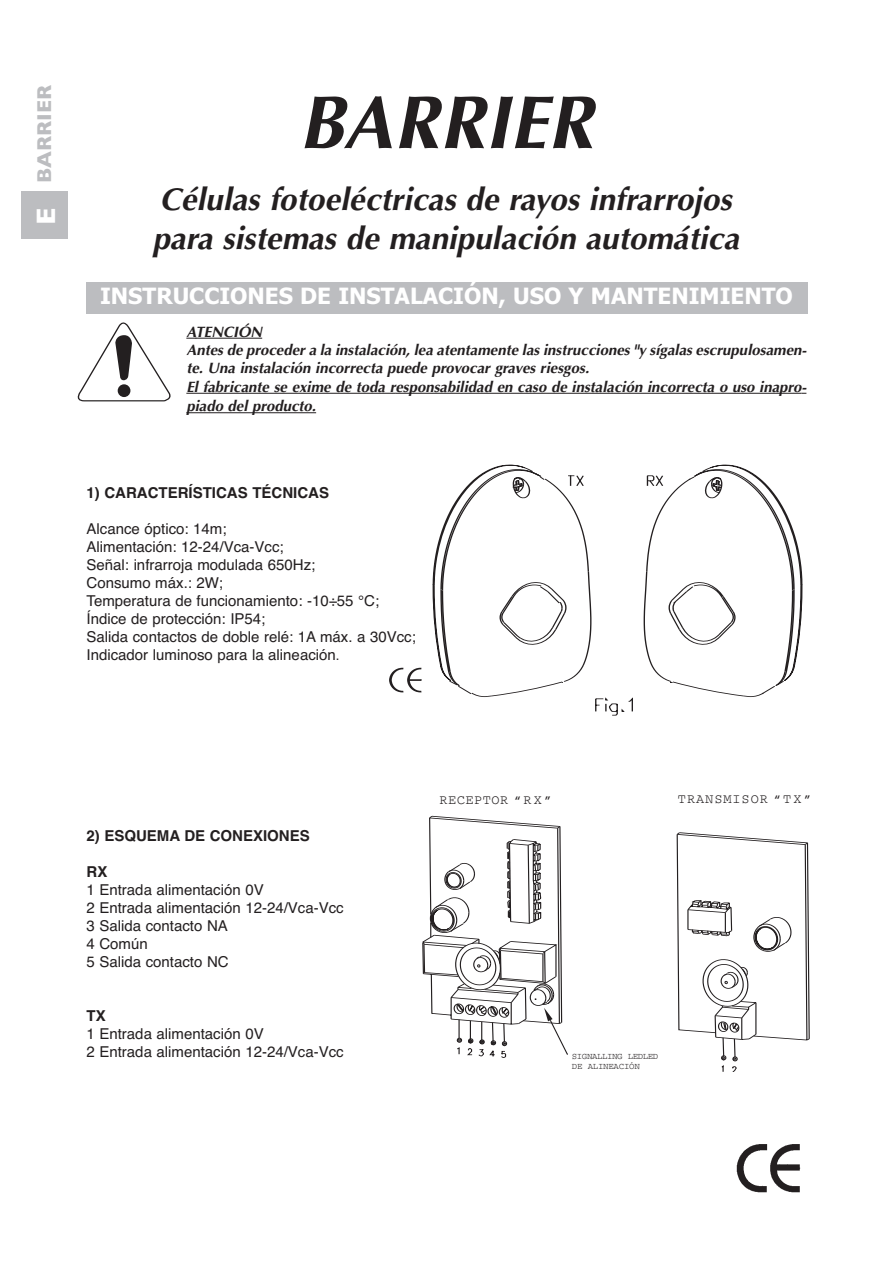
<style>
.page{position:relative;width:893px;height:1263px;background:#fff}
.page>*{position:absolute;margin:0;border:0;box-sizing:border-box;transform-origin:0 0}
.t1{font:italic 700 75px "Optima";color:#231f20}
.t2{font:italic 700 31.5px/38.5px "Optima";color:#231f20}
.t3{font:700 27px "Gill Sans";color:#fff}
.t4{font:700 22.5px "Tahoma";color:#fff}
.t5{font:700 20.25px "Gill Sans";color:#bcbdc0}
.t6{font:15px/18px "Helvetica";color:#231f20}
.t7{font:italic 700 15px/18.6px "Optima";color:#231f20}
.t8{font:700 15px "Helvetica";color:#231f20}
.t9{font:13.5px "Courier";letter-spacing:.075em;color:#231f20}
.t10{font:13.5px "Courier";letter-spacing:.045em;color:#231f20}
.t11{font:9px/10.8px "Courier";letter-spacing:-.04em;color:#231f20}
.s1{font-size:13.5px}
</style>
<div class="page">
<div style="left:86px;top:282px;width:722px;height:31px;background:#bcbdc0"></div>
<hr style="left:196px;top:338px;width:66px;height:1px;background:#231f20">
<hr style="left:186px;top:393px;width:113px;height:1px;background:#231f20">
<hr style="left:299px;top:393px;width:96px;height:1px;background:#231f20">
<hr style="left:395px;top:393px;width:292px;height:1px;background:#231f20">
<hr style="left:687px;top:393px;width:106px;height:1px;background:#231f20">
<svg style="left:793px;top:393px;width:13px;height:1px"></svg>
<hr style="left:186px;top:412px;width:80px;height:1px;background:#231f20">
<hr style="left:266px;top:412px;width:50px;height:1px;background:#231f20">
<svg style="left:77px;top:322px;width:94px;height:80px"></svg>
<svg style="left:433px;top:464px;width:369px;height:106px"></svg>
<svg style="left:389px;top:570px;width:413px;height:146px"></svg>
<svg style="left:512px;top:471px;width:34px;height:28px"></svg>
<svg style="left:567px;top:475px;width:18px;height:12px"></svg>
<svg style="left:646px;top:475px;width:18px;height:12px"></svg>
<svg style="left:687px;top:471px;width:36px;height:28px"></svg>
<svg style="left:423px;top:816px;width:386px;height:255px"></svg>
<div style="left:21px;top:191px;width:47px;height:47px;background:#bcbdc0"></div>
<img style="left:736px;top:1144px;width:65px;height:49px">
<div style="left:569px;top:1039px;width:152px;height:43px;background:#fff"></div>
<h3 class="t5" style="left:32px;top:182px;width:99px;rotate:-90deg">BARRIER</h3>
<h3 class="t3" style="left:30px;top:225px;width:19px;rotate:-90deg">E</h3>
<h1 class="t1" style="left:299px;top:92px;width:296px">BARRIER</h1>
<h2 class="t2" style="left:152px;top:183px;width:588px">Células fotoeléctricas de rayos infrarrojos para sistemas de manipulación automática</h2>
<h3 class="t4" style="left:100px;top:283px;width:694px">INSTRUCCIONES DE INSTALACIÓN, USO Y MANTENIMIENTO</h3>
<p class="t7" style="left:186px;top:324px;width:622px">ATENCIÓN<br>Antes de proceder a la instalación, lea atentamente las instrucciones "y sígalas escrupulosamen&shy;te. Una instalación incorrecta puede provocar graves riesgos.<br>El fabricante se exime de toda responsabilidad en caso de instalación incorrecta o uso inapro&shy;piado del producto.</p>
<p class="t8" style="left:87px;top:484px;width:244px">1) CARACTERÍSTICAS TÉCNICAS</p>
<p class="t6" style="left:87px;top:519px;width:331px">Alcance óptico: 14m;<br>Alimentación: 12-24/Vca-Vcc;<br>Señal: infrarroja modulada 650Hz;<br>Consumo máx.: 2W;<br>Temperatura de funcionamiento: -10÷55 °C; Índice de protección: IP54;<br>Salida contactos de doble relé: 1A máx. a 30Vcc; Indicador luminoso para la alineación<span class="s1">.</span></p>
<p class="t8" style="left:87px;top:827px;width:225px">2) ESQUEMA DE CONEXIONES</p>
<p class="t8" style="left:87px;top:863px;width:22px">RX</p>
<p class="t6" style="left:87px;top:881px;width:259px">1 Entrada alimentación 0V<br>2 Entrada alimentación 12-24/Vca-Vcc<br>3 Salida contacto NA<br>4 Común<br>5 Salida contacto NC</p>
<p class="t8" style="left:87px;top:1007px;width:21px">TX</p>
<p class="t6" style="left:87px;top:1025px;width:259px">1 Entrada alimentación 0V<br>2 Entrada alimentación 12-24/Vca-Vcc</p>
<p class="t10" style="left:439px;top:796px;width:114px">RECEPTOR “RX”</p>
<p class="t9" style="left:678px;top:795px;width:135px">TRANSMISOR “TX”</p>
<p class="t11" style="left:572px;top:1051px;width:88px">SIGNALLING LEDLED<br>DE ALINEACIÓN</p>
</div>
